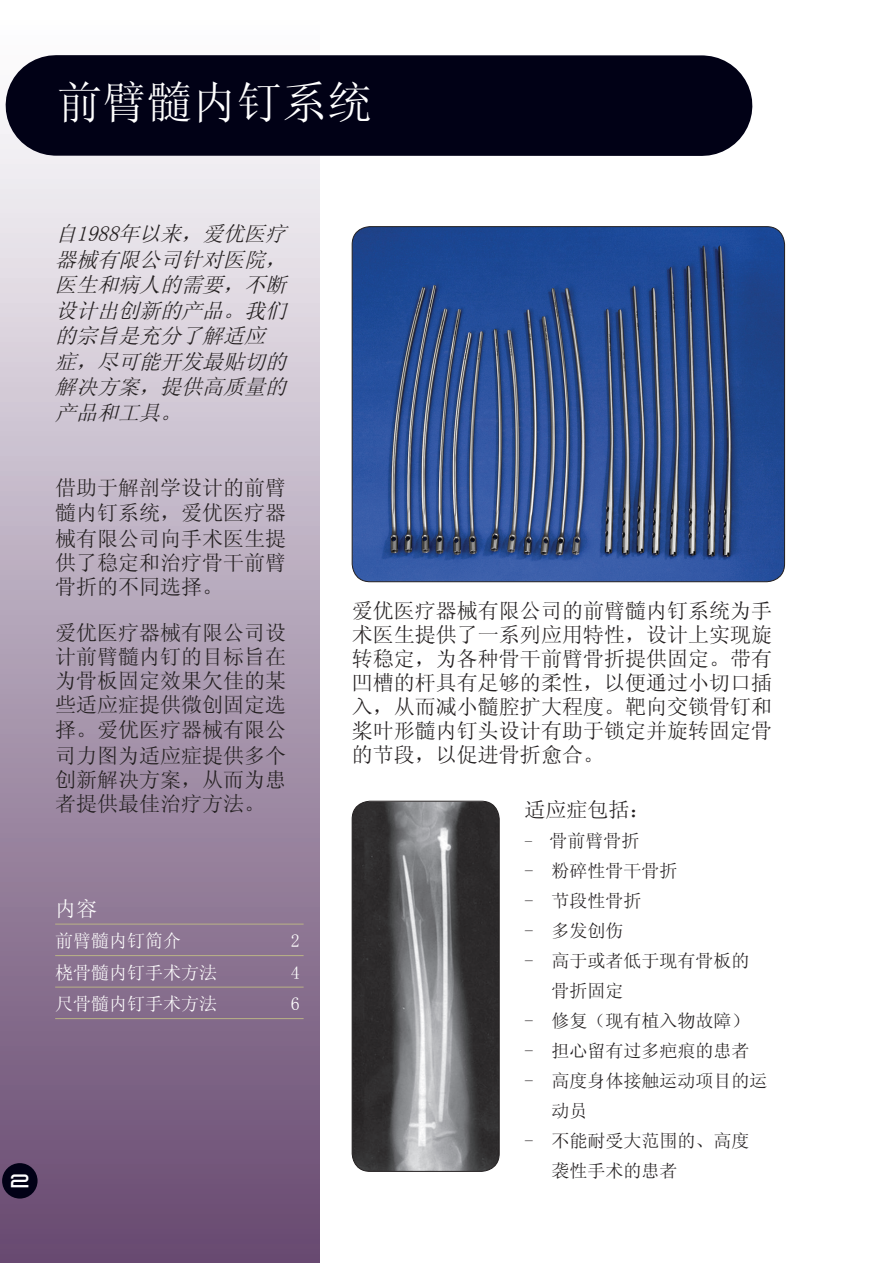
<style>
.page{position:relative;width:893px;height:1263px;background:#fff}
.page>*{position:absolute;margin:0;border:0;box-sizing:border-box;transform-origin:0 0}
.t1{font:45px "Sim Sun";color:#fff}
.t2{font:21px/24.5px "Sim Sun";color:#231f20;text-align:justify}
.t3{font:italic 21px/25.5px "Sim Sun";color:#231f20}
.t4{font:21px "Sim Sun";color:#fff}
.t5{font:18px/30px "Sim Sun";color:#231f20}
.t6{font:18px "Sim Sun";color:#fff}
.t7{font:16.5px "Acubet";color:#fff}
.s1{font-size:16.5px}
</style>
<div class="page">
<svg style="left:0;top:55px;width:319px;height:1208px;background:#a998ae"></svg>
<div style="left:56px;top:55px;width:646px;height:101px;background:#010116"></div>
<img style="left:352px;top:227px;width:432px;height:355px">
<img style="left:352px;top:801px;width:147px;height:370px">
<div style="left:352px;top:801px;width:147px;height:370px;border:1px solid #231f20;border-radius:18px"></div>
<hr style="left:55px;top:924px;width:249px;height:1px;background:#bab386">
<hr style="left:55px;top:955px;width:249px;height:1px;background:#bab386">
<hr style="left:55px;top:987px;width:249px;height:1px;background:#bab386">
<hr style="left:55px;top:1018px;width:249px;height:1px;background:#bab386">
<div style="left:2px;top:1163px;width:36px;height:35px;background:#010116;border-radius:50%"></div>
<h1 class="t1" style="left:57px;top:80px;width:316px">前臂髓内钉系统</h1>
<p class="t3" style="left:55px;top:221px;width:238px">自1988年以来，爱优医疗器械有限公司针对医院，医生和病人的需要，不断设计出创新的产品。我们的宗旨是充分了解适应症，尽可能开发最贴切的解决方案，提供高质量的产品和工具。</p>
<p class="t2" style="left:55px;top:475px;width:232px">借助于解剖学设计的前臂髓内钉系统，爱优医疗器械有限公司向手术医生提供了稳定和治疗骨干前臂骨折的不同选择。</p>
<p class="t2" style="left:55px;top:620px;width:232px">爱优医疗器械有限公司设计前臂髓内钉的目标旨在为骨板固定效果欠佳的某些适应症提供微创固定选择。爱优医疗器械有限公司力图为适应症提供多个创新解决方案，从而为患者提供最佳治疗方法。</p>
<p class="t4" style="left:55px;top:898px;width:43px">内容</p>
<p class="t6" style="left:55px;top:932px;width:127px">前臂髓内钉简介</p>
<p class="t6" style="left:291px;top:932px;width:10px">2</p>
<p class="t6" style="left:55px;top:963px;width:163px">桡骨髓内钉手术方法</p>
<p class="t6" style="left:291px;top:963px;width:10px">4</p>
<p class="t6" style="left:55px;top:995px;width:163px">尺骨髓内钉手术方法</p>
<p class="t6" style="left:291px;top:995px;width:10px">6</p>
<p class="t7" style="left:9px;top:1172px;width:22px">2</p>
<p class="t2" style="left:352px;top:598px;width:421px;line-height:24px">爱优医疗器械有限公司的前臂髓内钉系统为手术医生提供了一系列应用特性，设计上实现旋转稳定，为各种骨干前臂骨折提供固定。带有凹槽的杆具有足够的柔性，以便通过小切口插入，从而减小髓腔扩大程度。靶向交锁骨钉和桨叶形髓内钉头设计有助于锁定并旋转固定骨的节段，以促进骨折愈合。</p>
<p class="t2" style="left:525px;top:797px;width:127px">适应症包括：</p>
<p class="t5" style="left:525px;top:825px;width:116px"><span class="s1">-</span> 骨前臂骨折</p>
<p class="t5" style="left:525px;top:855px;width:154px">- 粉碎性骨干骨折</p>
<p class="t5" style="left:525px;top:885px;width:118px">- 节段性骨折</p>
<p class="t5" style="left:525px;top:915px;width:100px">- 多发创伤</p>
<p class="t5" style="left:552px;top:945px;width:199px;text-indent:-27px">- 高于或者低于现有骨板的骨折固定</p>
<p class="t5" style="left:525px;top:1005px;width:226px">- 修复（现有植入物故障）</p>
<p class="t5" style="left:525px;top:1035px;width:226px">- 担心留有过多疤痕的患者</p>
<p class="t5" style="left:552px;top:1065px;width:217px;text-indent:-27px">- 高度身体接触运动项目的运动员</p>
<p class="t5" style="left:552px;top:1125px;width:199px;text-indent:-27px">- 不能耐受大范围的、高度袭性手术的患者</p>
</div>
